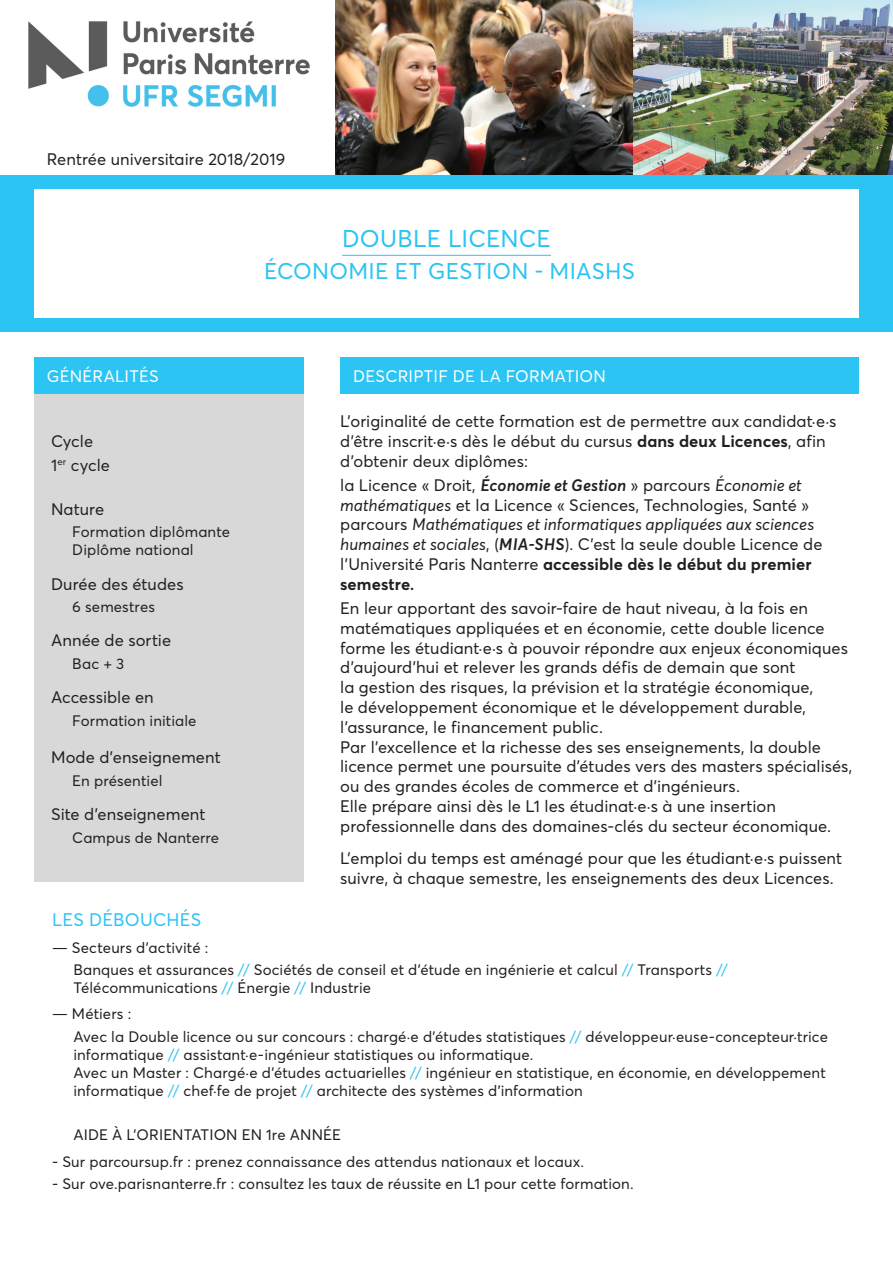
<style>
.page{position:relative;width:893px;height:1263px;background:#fff}
.page>*{position:absolute;margin:0;border:0;box-sizing:border-box;transform-origin:0 0}
._01_-_TITRE_licence{font:24px "Averta";letter-spacing:.01em;color:#2bc4f3}
._03_-_TITRE_parcours{font:22.5px "Averta";letter-spacing:.015em;color:#2bc4f3}
._02_-_SOUS_TITRE_COU{font:18px "Averta";letter-spacing:.015em;color:#2bc4f3}
._08_-_DESCRIPTIF_tex{font:16.5px/19.8px "Averta";letter-spacing:.005em;color:#231f20}
._03_-_SOUS_TITRE_noi{font:16.5px/19.8px "Averta";color:#231f20}
._05_-_bloc_gauche_ti{font:16.5px "Averta";letter-spacing:.005em;color:#231f20}
._01_-_TITRE_BLOC_NOI{font:16.5px "Averta";letter-spacing:.015em;color:#fff}
._00_-_2014_2015{font:16.5px "Averta";color:#231f20}
._10_-_text_reg___sau{font:15px/18px "Averta";letter-spacing:.01em;color:#231f20}
._11_-_puce_cadratin{font:15px "Averta";letter-spacing:.01em;color:#231f20}
._09_-_texte_reg{font:15px/18px "Averta";letter-spacing:.01em;color:#231f20}
._07_-_bloc_gauche_te{font:15px "Averta";letter-spacing:.01em;color:#231f20}
._03_-_SOUS_TITRE_noi-2{font:15px "Averta";letter-spacing:.01em;color:#231f20}
._06_-_bloc_gauche_te{font:15px "Averta";letter-spacing:.005em;color:#231f20}
.s1{font-weight:700}
.s2{font-weight:600;font-style:italic}
.s3{font-style:italic}
.s4{font-weight:700;font-size:15px}
.s5{color:#2bc4f3}
</style>
<div class="page">
<img style="left:335px;top:0;width:558px;height:175px">
<hr style="left:629px;top:0;width:3px;height:175px;background:#fff">
<div style="left:0;top:175px;width:893px;height:157px;background:#2bc4f3"></div>
<img style="left:29px;top:21px;width:280px;height:85px">
<div style="left:34px;top:189px;width:825px;height:129px;background:#fff"></div>
<hr style="left:342px;top:255px;width:209px;height:1px;background:#2bc4f3">
<div style="left:340px;top:357px;width:519px;height:36px;background:#2bc4f3"></div>
<div style="left:34px;top:393px;width:269px;height:488px;background:#d8d8d9"></div>
<div style="left:34px;top:357px;width:269px;height:36px;background:#2bc4f3"></div>
<p class="_00_-_2014_2015" style="left:47px;top:149px;width:240px">Rentrée universitaire 2018/2019</p>
<p class="_01_-_TITRE_BLOC_NOI" style="left:47px;top:365px;width:114px">GÉNÉRALITÉS</p>
<p class="_05_-_bloc_gauche_ti" style="left:51px;top:430px;width:44px">Cycle</p>
<p class="_05_-_bloc_gauche_ti" style="left:51px;top:455px;width:60px">1<sup>er</sup> cycle</p>
<p class="_05_-_bloc_gauche_ti" style="left:51px;top:498px;width:55px">Nature</p>
<p class="_07_-_bloc_gauche_te" style="left:72px;top:522px;width:159px">Formation diplômante</p>
<p class="_07_-_bloc_gauche_te" style="left:72px;top:540px;width:123px">Diplôme national</p>
<p class="_05_-_bloc_gauche_ti" style="left:51px;top:573px;width:134px">Durée des études</p>
<p class="_07_-_bloc_gauche_te" style="left:72px;top:597px;width:84px">6 semestres</p>
<p class="_05_-_bloc_gauche_ti" style="left:51px;top:630px;width:122px">Année de sortie</p>
<p class="_07_-_bloc_gauche_te" style="left:72px;top:654px;width:53px">Bac + 3</p>
<p class="_05_-_bloc_gauche_ti" style="left:51px;top:687px;width:104px">Accessible en</p>
<p class="_06_-_bloc_gauche_te" style="left:72px;top:711px;width:126px">Formation initiale</p>
<p class="_05_-_bloc_gauche_ti" style="left:51px;top:747px;width:171px">Mode d’enseignement</p>
<p class="_07_-_bloc_gauche_te" style="left:72px;top:771px;width:92px">En présentiel</p>
<p class="_05_-_bloc_gauche_ti" style="left:51px;top:804px;width:156px">Site d’enseignement</p>
<p class="_07_-_bloc_gauche_te" style="left:72px;top:828px;width:148px">Campus de Nanterre</p>
<p class="_01_-_TITRE_licence" style="left:342px;top:224px;width:210px">DOUBLE LICENCE</p>
<p class="_03_-_TITRE_parcours" style="left:264px;top:257px;width:372px">ÉCONOMIE ET GESTION - MIASHS</p>
<p class="_01_-_TITRE_BLOC_NOI" style="left:353px;top:365px;width:255px">DESCRIPTIF DE LA FORMATION</p>
<p class="_03_-_SOUS_TITRE_noi" style="left:340px;top:411px;width:498px">L’originalité de cette formation est de permettre aux candidat·e·s d’être inscrit·e·s dès le début du cursus <span class="s1">dans deux Licences</span>, afin d’obtenir deux diplômes:</p>
<p class="_03_-_SOUS_TITRE_noi" style="left:340px;top:475px;width:484px">la Licence « Droit, <span class="s2">Économie et Gestion</span> » parcours <span class="s3">Économie et mathématiques</span> et la Licence « Sciences, Technologies, Santé » parcours <span class="s3">Mathématiques et informatiques appliquées aux sciences humaines et sociales</span>, (<span class="s2">MIA-SHS</span>). C’est la seule double Licence de l’Université Paris Nanterre <span class="s1">accessible dès le début du premier semestre</span><span class="s4">.</span></p>
<p class="_08_-_DESCRIPTIF_tex" style="left:340px;top:598px;width:514px">En leur apportant des savoir-faire de haut niveau, à la fois en matématiques appliquées et en économie, cette double licence forme les étudiant·e·s à pouvoir répondre aux enjeux économiques d’aujourd’hui et relever les grands défis de demain que sont<br>la gestion des risques, la prévision et la stratégie économique,<br>le développement économique et le développement durable, l’assurance, le financement public.<br>Par l’excellence et la richesse des ses enseignements, la double licence permet une poursuite d’études vers des masters spécialisés, ou des grandes écoles de commerce et d’ingénieurs.<br>Elle prépare ainsi dès le L1 les étudinat·e·s à une insertion professionnelle dans des domaines-clés du secteur économique.</p>
<p class="_08_-_DESCRIPTIF_tex" style="left:340px;top:848px;width:503px">L’emploi du temps est aménagé pour que les étudiant·e·s puissent suivre, à chaque semestre, les enseignements des deux Licences.</p>
<p class="_02_-_SOUS_TITRE_COU" style="left:52px;top:908px;width:151px">LES DÉBOUCHÉS</p>
<p class="_03_-_SOUS_TITRE_noi-2" style="left:52px;top:938px;width:158px">— Secteurs d’activité :</p>
<p class="_09_-_texte_reg" style="left:73px;top:960px;width:656px">Banques et assurances <span class="s5">//</span> Sociétés de conseil et d’étude en ingénierie et calcul <span class="s5">//</span> Transports <span class="s5">//<br></span>Télécommunications <span class="s5">//</span> Énergie <span class="s5">//</span> Industrie</p>
<p class="_03_-_SOUS_TITRE_noi-2" style="left:52px;top:1005px;width:81px">— Métiers :</p>
<p class="_10_-_text_reg___sau" style="left:73px;top:1027px;width:756px">Avec la Double licence ou sur concours : chargé·e d’études statistiques <span class="s5">//</span> développeur·euse - concepteur·trice informatique <span class="s5">//</span> assistant·e - ingénieur statistiques ou informatique.<br>Avec un Master : Chargé·e d’études actuarielles <span class="s5">//</span> ingénieur en statistique, en économie, en développement informatique <span class="s5">//</span> chef·fe de projet <span class="s5">//</span> architecte des systèmes d’information</p>
<p class="_10_-_text_reg___sau" style="left:73px;top:1126px;width:269px">AIDE À L’ORIENTATION EN 1re ANNÉE</p>
<p class="_11_-_puce_cadratin" style="left:52px;top:1152px;width:533px">- Sur parcoursup.fr : prenez connaissance des attendus nationaux et locaux.</p>
<p class="_11_-_puce_cadratin" style="left:52px;top:1174px;width:583px">- Sur ove.parisnanterre.fr : consultez les taux de réussite en L1 pour cette formation.</p>
</div>
